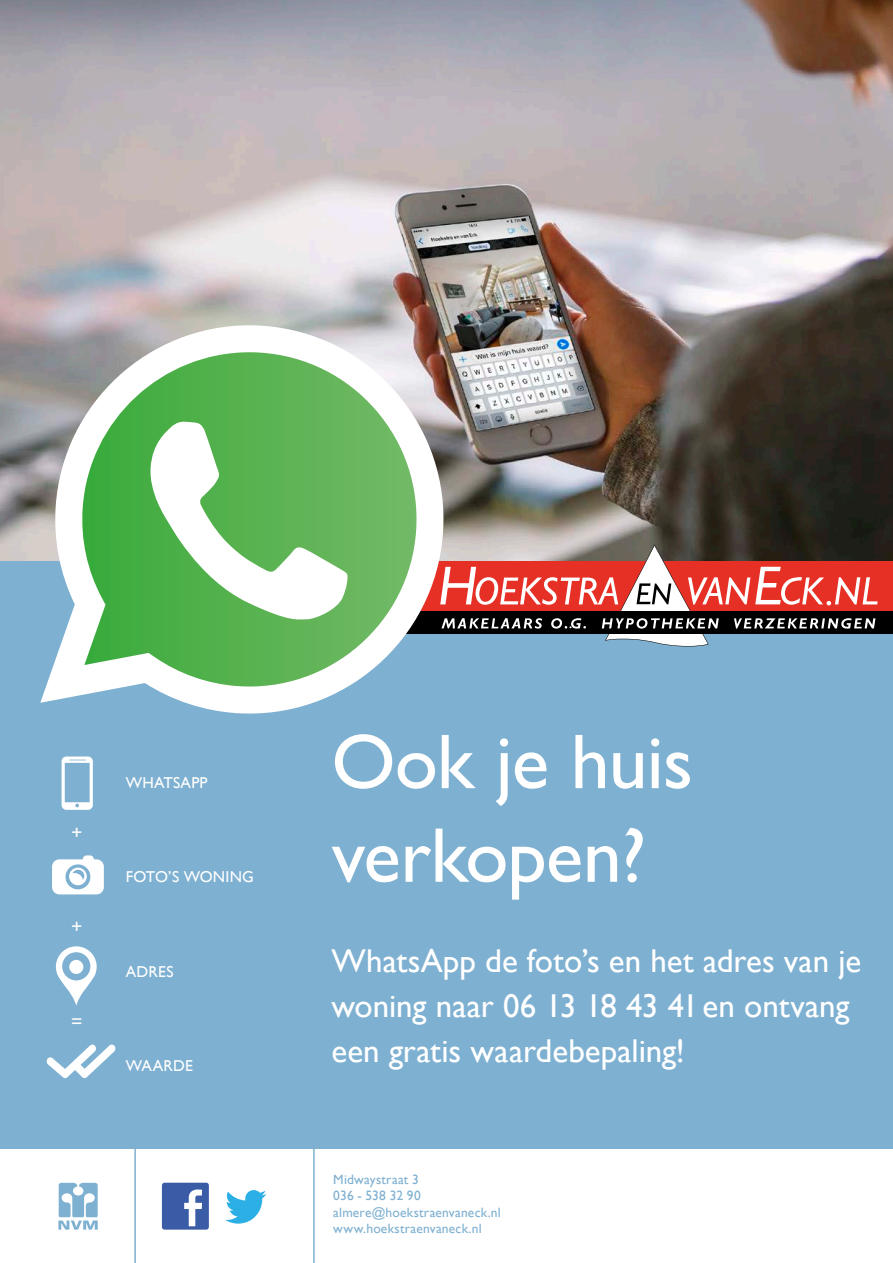
<style>
.page{position:relative;width:893px;height:1263px;background:#fff}
.page>*{position:absolute;margin:0;border:0;box-sizing:border-box;transform-origin:0 0}
.t1{font:78px/93.6px "Gill Sans";letter-spacing:-.01em;color:#fff}
.t2{font:33px/45px "Gill Sans";color:#fff}
.t3{font:19.5px "Gill Sans";color:#fff}
.t4{font:15.75px "Gill Sans";letter-spacing:.01em;color:#fff}
.t5{font:13.5px/16.2px "Gill Sans";letter-spacing:.015em;color:#7eb0d1}
</style>
<div class="page">
<img style="left:0;top:0;width:893px;height:561px">
<div style="left:0;top:561px;width:893px;height:587px;background:#7eb0d1"></div>
<svg style="left:62px;top:756px;width:31px;height:54px"></svg>
<svg style="left:52px;top:855px;width:52px;height:39px"></svg>
<svg style="left:56px;top:946px;width:41px;height:60px"></svg>
<div style="left:69px;top:960px;width:14px;height:14px;background:#fff;border-radius:50%"></div>
<svg style="left:46px;top:1044px;width:70px;height:34px"></svg>
<svg style="left:58px;top:1183px;width:40px;height:46px"></svg>
<div style="left:162px;top:1183px;width:47px;height:46px;background:#3a5ba6;border-radius:3px"></div>
<svg style="left:184px;top:1189px;width:18px;height:37px"></svg>
<svg style="left:225px;top:1190px;width:41px;height:33px"></svg>
<hr style="left:313px;top:1142px;width:2px;height:121px;background:#7eb0d1">
<hr style="left:134px;top:1143px;width:2px;height:120px;background:#7eb0d1">
<div style="left:403px;top:561px;width:490px;height:50px;background:#e63026"></div>
<div style="left:403px;top:611px;width:490px;height:23px;background:#000"></div>
<svg style="left:447px;top:545px;width:431px;height:101px"></svg>
<svg style="left:40px;top:325px;width:407px;height:389px"></svg>
<svg style="left:80px;top:352px;width:339px;height:340px"></svg>
<svg style="left:149px;top:421px;width:199px;height:201px"></svg>
<p class="t3" style="left:71px;top:821px;width:13px">+</p>
<p class="t3" style="left:71px;top:915px;width:13px">+</p>
<p class="t3" style="left:71px;top:1010px;width:13px">=</p>
<p class="t4" style="left:126px;top:773px;width:83px">WHATSAPP</p>
<p class="t4" style="left:126px;top:868px;width:130px">FOTO’S WONING</p>
<p class="t4" style="left:126px;top:962px;width:49px">ADRES</p>
<p class="t4" style="left:126px;top:1057px;width:69px">WAARDE</p>
<h1 class="t1" style="left:331px;top:716px;width:363px">Ook je huis verkopen?</h1>
<p class="t2" style="left:331px;top:939px;width:531px">WhatsApp de foto’s en het adres van je woning naar 06 13 18 43 41en ontvang een gratis waardebepaling!</p>
<p class="t5" style="left:333px;top:1172px;width:169px">Midwaystraat 3<br>036 - 538 32 90 almere@hoekstraenvaneck.nl www.hoekstraenvaneck.nl</p>
</div>
